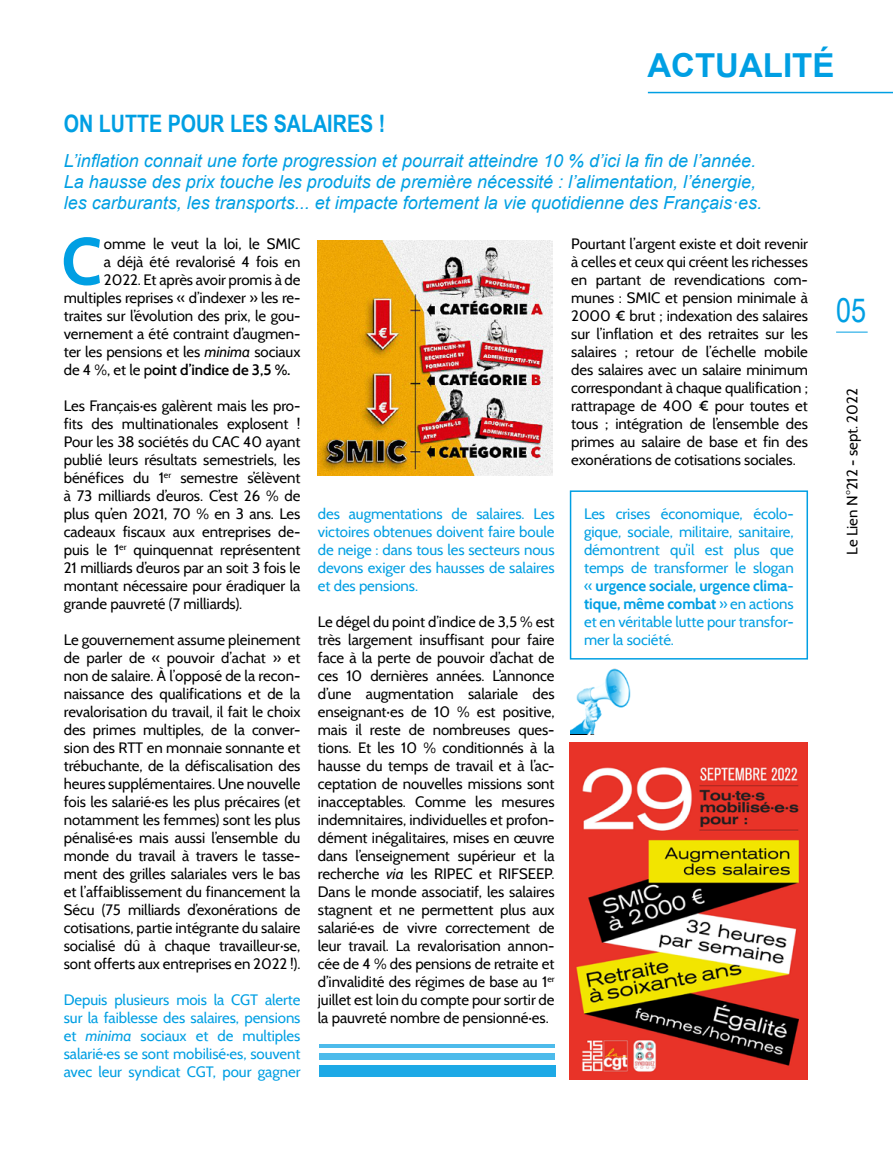
<style>
.page{position:relative;width:893px;height:1149px;background:#fff}
.page>*{position:absolute;margin:0;border:0;box-sizing:border-box;transform-origin:0 0}
.t1{font:700 66.45px "Cabin";color:#009fe3}
.t2{font:700 33px "Arial";color:#009fe3}
.t3{font:33px "Arial Narrow";color:#009fe3}
.t4{font:700 24px "Arial Narrow";color:#009fe3}
.t5{font:italic 18px/21px "Arial";color:#009fe3}
.t6{font:15px/18px "Cabin";letter-spacing:-.005em;color:#000;text-align:justify}
.t7{font:15px/18px "Cabin";letter-spacing:-.005em;color:#009fe3;text-align:justify}
.t8{font:600 15px "Cabin";letter-spacing:-.005em;color:#000}
.s1{font-style:italic}
.s2{font-weight:400}
.s3{font-weight:700}
</style>
<div class="page">
<hr style="left:836px;top:332px;width:32px;height:1px;background:#009fe3">
<hr style="left:648px;top:92px;width:245px;height:1px;background:#009fe3">
<div style="left:570px;top:490px;width:238px;height:169px;border:2px solid #009fe3"></div>
<img style="left:570px;top:742px;width:238px;height:336px">
<img style="left:317px;top:240px;width:236px;height:236px">
<img style="left:570px;top:733px;width:24px;height:1px">
<svg style="left:570px;top:668px;width:61px;height:65px"></svg>
<div style="left:319px;top:1052px;width:236px;height:7px;background:#4dbbeb"></div>
<div style="left:319px;top:1064px;width:237px;height:12px;background:#1da9e6"></div>
<svg style="left:319px;top:1044px;width:236px;height:3px"></svg>
<h2 class="t2" style="left:647px;top:44px;width:188px">ACTUALITÉ</h2>
<h3 class="t4" style="left:64px;top:106px;width:323px">ON LUTTE POUR LES SALAIRES !</h3>
<p class="t5" style="left:64px;top:150px;width:700px">L’inflation connait une forte progression et pourrait atteindre 10 % d’ici la fin de l’année.<br>La hausse des prix touche les produits de première nécessité : l’alimentation, l’énergie, les carburants, les transports... et impacte fortement la vie quotidienne des Français·es.</p>
<p class="t6" style="left:571px;top:234px;width:238px">Pourtant l’argent existe et doit revenir à celles et ceux qui créent les richesses en partant de revendications com&shy;munes : SMIC et pension minimale à 2000 € brut ; indexation des salaires sur l’inflation et des retraites sur les salaires ; retour de l’échelle mobile des salaires avec un salaire minimum correspondant à chaque qualification ; rattrapage de 400 € pour toutes et tous ; intégration de l’ensemble des primes au salaire de base et fin des exonérations de cotisations sociales.</p>
<h1 class="t1" style="left:61px;top:221px;width:42px">C</h1>
<p class="t6" style="left:104px;top:234px;width:198px">omme le veut la loi, le SMIC</p>
<p class="t6" style="left:104px;top:252px;width:198px">a déjà été revalorisé 4 fois en</p>
<p class="t6" style="left:104px;top:270px;width:198px">2022. Et après avoir promis à de</p>
<p class="t6" style="left:64px;top:288px;width:238px">multiples reprises « d’indexer » les re-</p>
<p class="t6" style="left:64px;top:306px;width:238px">traites sur l’évolution des prix, le gou-</p>
<p class="t6" style="left:64px;top:324px;width:238px">vernement a été contraint d’augmen-</p>
<p class="t6" style="left:64px;top:342px;width:238px">ter les pensions et les <span class="s1">minima</span> sociaux</p>
<p class="t8" style="left:64px;top:360px;width:228px"><span class="s2">de 4 %, et le p</span>oint d’indice de 3,5 %.</p>
<p class="t6" style="left:64px;top:396px;width:238px">Les Français·es galèrent mais les pro&shy;fits des multinationales explosent !<br>Pour les 38 sociétés du CAC 40 ayant publié leurs résultats semestriels, les bénéfices du 1<sup>er</sup> semestre s’élèvent à 73 milliards d’euros. C’est 26 % de plus qu’en 2021, 70 % en 3 ans. Les cadeaux fiscaux aux entreprises de&shy;puis le 1<sup>er</sup> quinquennat représentent 21 milliards d’euros par an soit 3 fois le montant nécessaire pour éradiquer la grande pauvreté (7 milliards).</p>
<p class="t6" style="left:64px;top:630px;width:238px">Le gouvernement assume pleinement de parler de « pouvoir d’achat » et non de salaire. À l’opposé de la recon&shy;naissance des qualifications et de la revalorisation du travail, il fait le choix des primes multiples, de la conver&shy;sion des RTT en monnaie sonnante et trébuchante, de la défiscalisation des heures supplémentaires. Une nouvelle fois les salarié·es les plus précaires (et notamment les femmes) sont les plus pénalisé·es mais aussi l’ensemble du monde du travail à travers le tasse&shy;ment des grilles salariales vers le bas et l’affaiblissement du financement la Sécu (75 milliards d’exonérations de cotisations, partie intégrante du salaire socialisé dû à chaque travailleur·se, sont offerts aux entreprises en 2022 !).</p>
<p class="t7" style="left:64px;top:990px;width:238px">Depuis plusieurs mois la CGT alerte sur la faiblesse des salaires, pensions et <span class="s1">minima</span> sociaux et de multiples salarié·es se sont mobilisé·es, souvent avec leur syndicat CGT, pour gagner</p>
<p class="t7" style="left:318px;top:504px;width:238px">des augmentations de salaires. Les victoires obtenues doivent faire boule de neige : dans tous les secteurs nous devons exiger des hausses de salaires et des pensions.</p>
<p class="t6" style="left:318px;top:612px;width:238px">Le dégel du point d’indice de 3,5 % est très largement insuffisant pour faire face à la perte de pouvoir d’achat de ces 10 dernières années. L’annonce d’une augmentation salariale des enseignant·es de 10 % est positive, mais il reste de nombreuses ques&shy;tions. Et les 10 % conditionnés à la hausse du temps de travail et à l’ac&shy;ceptation de nouvelles missions sont inacceptables. Comme les mesures indemnitaires, individuelles et profon&shy;dément inégalitaires, mises en œuvre dans l’enseignement supérieur et la recherche <span class="s1">via</span> les RIPEC et RIFSEEP.<br>Dans le monde associatif, les salaires stagnent et ne permettent plus aux salarié·es de vivre correctement de leur travail. La revalorisation annon&shy;cée de 4 % des pensions de retraite et d’invalidité des régimes de base au 1<sup>er </sup>juillet est loin du compte pour sortir de la pauvreté nombre de pensionné·es.</p>
<p class="t7" style="left:584px;top:504px;width:211px">Les crises économique, écolo&shy;gique, sociale, militaire, sanitaire, démontrent qu’il est plus que temps de transformer le slogan « <span class="s3">urgence sociale, urgence clima&shy;tique, même combat</span> » en actions et en véritable lutte pour transfor&shy;mer la société.</p>
<h2 class="t3" style="left:836px;top:286px;width:32px">05</h2>
<p class="t6" style="left:843px;top:554px;width:168px;rotate:-90deg">Le Lien N°212 - sept. 2022</p>
</div>
